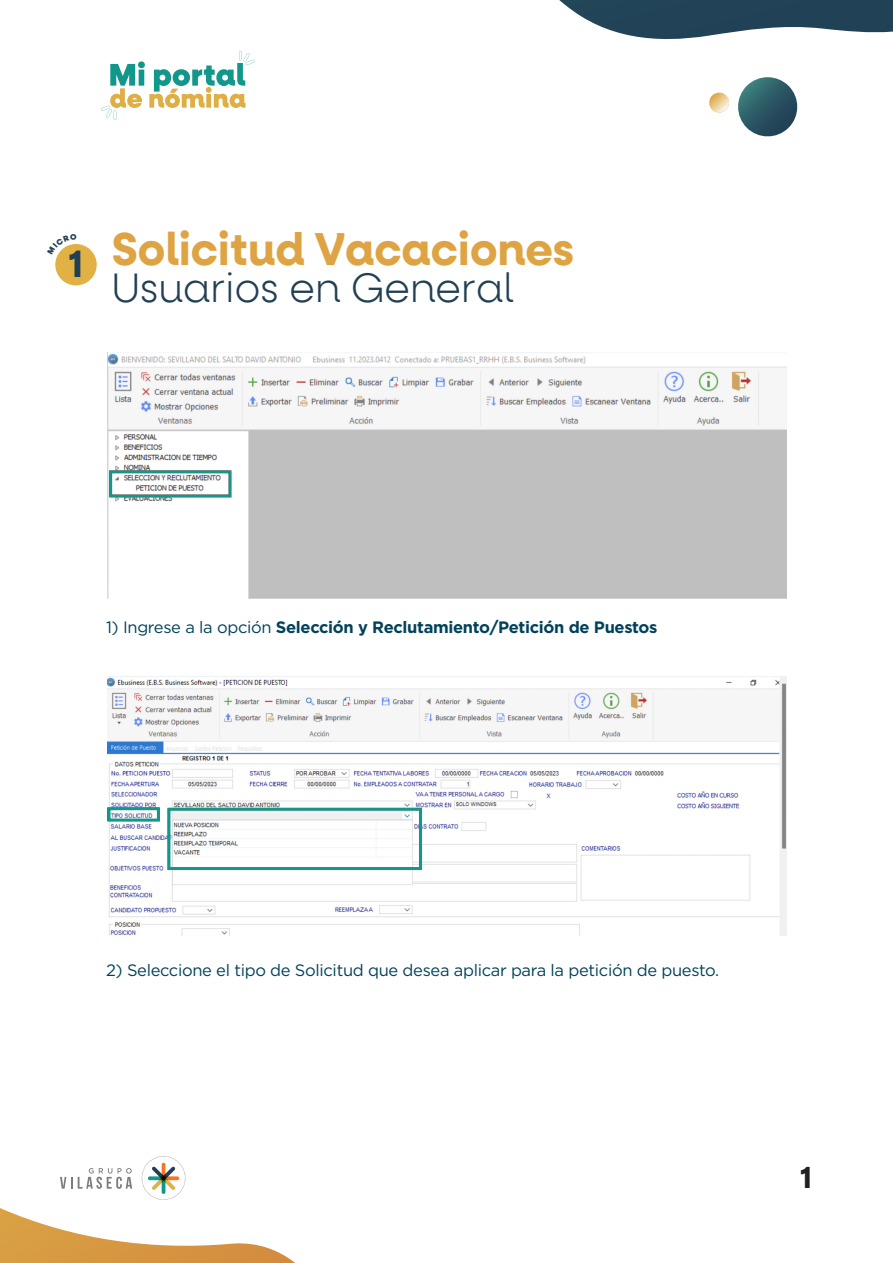
<style>
.page{position:relative;width:893px;height:1263px;background:#fff}
.page>*{position:absolute;margin:0;border:0;box-sizing:border-box;transform-origin:0 0}
.t1{font:700 45.45px "Neulis Alt";color:#dea443}
.t2{font:300 40.5px "Neulis Alt";letter-spacing:.005em;color:#224053}
.t3{font:700 30px "Neulis Alt";color:#221f20}
.t4{font:16.5px "Gotham";letter-spacing:-.02em;color:#00425a}
.t5{font:700 16.5px "Gotham";letter-spacing:-.02em;color:#00425a}
.s1{font-weight:400}
</style>
<div class="page">
<img style="left:108px;top:353px;width:679px;height:246px">
<div style="left:109px;top:470px;width:123px;height:28px;border:3px solid #12978b"></div>
<img style="left:108px;top:676px;width:679px;height:260px">
<div style="left:107px;top:807px;width:53px;height:14px;border:3px solid #12978b"></div>
<div style="left:167px;top:808px;width:255px;height:62px;border:3px solid #12978b"></div>
<svg style="left:140px;top:1154px;width:47px;height:48px"></svg>
<svg style="left:142px;top:1156px;width:43px;height:44px"></svg>
<svg style="left:60px;top:1168px;width:72px;height:21px"></svg>
<svg style="left:709px;top:77px;width:89px;height:60px"></svg>
<svg style="left:0;top:1208px;width:295px;height:55px"></svg>
<svg style="left:559px;top:0;width:334px;height:39px"></svg>
<svg style="left:101px;top:51px;width:154px;height:69px"></svg>
<div style="left:55px;top:244px;width:42px;height:41px;background:#e1b145;border-radius:50%"></div>
<svg style="left:57px;top:244px;width:17px;height:11px"></svg>
<h1 class="t1" style="left:69px;top:222px;width:507px"><sub>1</sub> Solicitud Vacaciones</h1>
<h2 class="t2" style="left:112px;top:266px;width:403px">Usuarios en General</h2>
<p class="t5" style="left:106px;top:616px;width:553px"><span class="s1">1) Ingrese a la opción</span> Selección y Reclutamiento/Petición de Puestos</p>
<p class="t4" style="left:106px;top:959px;width:615px">2) Seleccione el tipo de Solicitud que desea aplicar para la petición de puesto.</p>
<h3 class="t3" style="left:800px;top:1159px;width:13px">1</h3>
</div>
